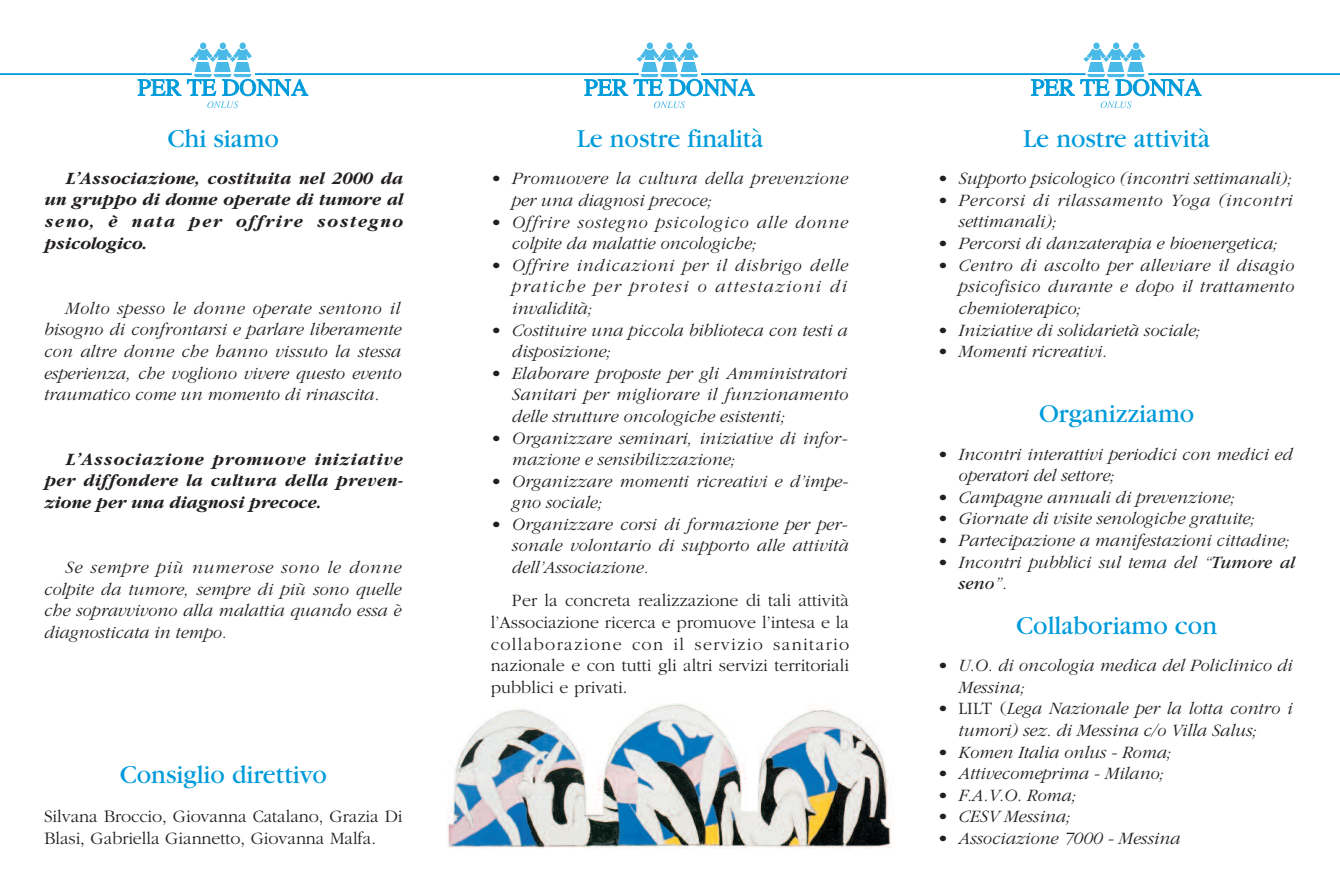
<style>
.page{position:relative;width:1340px;height:893px;background:#fff}
.page>*{position:absolute;margin:0;border:0;box-sizing:border-box;transform-origin:0 0}
.t1{font:27px "Garamond";color:#009bda}
.t2{font:italic 300 18px/21.5px "Garamond";color:#231f20}
.t3{font:300 18px/21.6px "Garamond";letter-spacing:-.005em;color:#231f20}
.t4{font:italic 700 18px/21.8px "Garamond";letter-spacing:.005em;color:#231f20;text-align:justify}
.t5{font:italic 300 18px/21.5px "Garamond";letter-spacing:.05em;color:#231f20}
.t6{font:italic 300 18px/21.5px "Garamond";letter-spacing:.035em;color:#231f20}
.s1{font-style:normal}
.s2{font-weight:400}
</style>
<div class="page">
<svg style="left:138px;top:79px;width:43px;height:17px"></svg>
<svg style="left:187px;top:43px;width:121px;height:65px"></svg>
<svg style="left:584px;top:43px;width:171px;height:65px"></svg>
<svg style="left:1031px;top:79px;width:43px;height:17px"></svg>
<svg style="left:1080px;top:43px;width:121px;height:65px"></svg>
<hr style="left:255px;top:73px;width:384px;height:2px;background:#009bda">
<hr style="left:701px;top:73px;width:384px;height:2px;background:#009bda">
<hr style="left:0;top:73px;width:192px;height:2px;background:#009bda">
<hr style="left:1148px;top:73px;width:191px;height:2px;background:#009bda">
<img style="left:446px;top:703px;width:446px;height:145px">
<h1 class="t1" style="left:167px;top:129px;width:113px">Chi siamo</h1>
<h1 class="t1" style="left:576px;top:129px;width:188px">Le nostre finalità</h1>
<h1 class="t1" style="left:1023px;top:129px;width:188px">Le nostre attività</h1>
<p class="t4" style="left:44px;top:167px;width:360px;text-indent:21px">L’Associazione, costituita nel 2000 da un gruppo di donne operate di tumore al seno, è nata per offrire sostegno psicologico.</p>
<p class="t2" style="left:44px;top:297px;width:359px;text-align:justify;text-indent:21px">Molto spesso le donne operate sentono il bisogno di confrontarsi e parlare liberamente con altre donne che hanno vissuto la stessa esperienza, che vogliono vivere questo evento traumatico come un momento di rinascita.</p>
<p class="t4" style="left:44px;top:447px;width:360px;text-indent:21px">L’Associazione promuove iniziative per diffondere la cultura della preven&shy;zione per una diagnosi precoce.</p>
<p class="t2" style="left:44px;top:556px;width:359px;text-align:justify;text-indent:21px">Se sempre più numerose sono le donne colpite da tumore, sempre di più sono quelle che sopravvivono alla malattia quando essa è diagnosticata in tempo.</p>
<h1 class="t1" style="left:120px;top:765px;width:209px">Consiglio direttivo</h1>
<p class="t3" style="left:44px;top:805px;width:360px">Silvana Broccio, Giovanna Catalano, Grazia Di<br>Blasi, Gabriella Giannetto, Giovanna Malfa.</p>
<p class="t2" style="left:512px;top:167px;width:338px;text-indent:-21px"><span class="s1">•</span> Promuovere la cultura della prevenzione per una diagnosi precoce;</p>
<p class="t5" style="left:512px;top:211px;width:338px;text-indent:-21px"><span class="s1">•</span> Offrire sostegno psicologico alle donne colpite da malattie oncologiche;</p>
<p class="t2" style="left:512px;top:254px;width:338px;text-align:justify;text-indent:-21px"><span class="s1">•</span> Offrire indicazioni per il disbrigo delle pratiche per protesi o attestazioni di invalidità;</p>
<p class="t2" style="left:512px;top:319px;width:337px;text-indent:-21px"><span class="s1">•</span> Costituire una piccola biblioteca con testi a disposizione;</p>
<p class="t2" style="left:512px;top:362px;width:338px;text-align:justify;text-indent:-21px"><span class="s1">•</span> Elaborare proposte per gli Amministratori Sanitari per migliorare il funzionamento delle strutture oncologiche esistenti;</p>
<p class="t2" style="left:512px;top:427px;width:336px;text-indent:-21px"><span class="s1">•</span> Organizzare seminari, iniziative di infor&shy;mazione e sensibilizzazione;</p>
<p class="t2" style="left:512px;top:470px;width:337px;text-indent:-21px"><span class="s1">•</span> Organizzare momenti ricreativi e d’impe&shy;gno sociale;</p>
<p class="t2" style="left:512px;top:513px;width:338px;text-indent:-21px"><span class="s1">•</span> Organizzare corsi di formazione per per&shy;sonale volontario di supporto alle attività dell’Associazione.</p>
<p class="t3" style="left:490px;top:589px;width:360px;text-align:justify;text-indent:21px">Per la concreta realizzazione di tali attività l’Associazione ricerca e promuove l’intesa e la collaborazione con il servizio sanitario nazionale e con tutti gli altri servizi territoriali pubblici e privati.</p>
<p class="t2" style="left:937px;top:167px;width:356px"><span class="s1">•</span> Supporto psicologico (incontri settimanali);</p>
<p class="t6" style="left:958px;top:189px;width:335px;text-indent:-21px"><span class="s1">•</span> Percorsi di rilassamento Yoga (incontri settimanali);</p>
<p class="t2" style="left:937px;top:232px;width:342px"><span class="s1">•</span> Percorsi di danzaterapia e bioenergetica;</p>
<p class="t2" style="left:958px;top:254px;width:337px;text-align:justify;text-indent:-21px"><span class="s1">•</span> Centro di ascolto per alleviare il disagio psicofisico durante e dopo il trattamento chemioterapico;</p>
<p class="t2" style="left:937px;top:319px;width:265px"><span class="s1">•</span> Iniziative di solidarietà sociale;</p>
<p class="t2" style="left:937px;top:340px;width:171px"><span class="s1">•</span> Momenti ricreativi.</p>
<h1 class="t1" style="left:1039px;top:405px;width:157px">Organizziamo</h1>
<p class="t2" style="left:958px;top:443px;width:335px;text-indent:-21px"><span class="s1">•</span> Incontri interattivi periodici con medici ed operatori del settore;</p>
<p class="t2" style="left:937px;top:486px;width:299px"><span class="s1">•</span> Campagne annuali di prevenzione;</p>
<p class="t2" style="left:937px;top:507px;width:319px"><span class="s1">•</span> Giornate di visite senologiche gratuite;</p>
<p class="t2" style="left:937px;top:529px;width:354px"><span class="s1">•</span> Partecipazione a manifestazioni cittadine;</p>
<p class="t2" style="left:958px;top:551px;width:338px;text-indent:-21px"><span class="s1">•</span> Incontri pubblici sul tema del “<span class="s2">Tumore al seno</span>”.</p>
<h1 class="t1" style="left:1016px;top:616px;width:202px">Collaboriamo con</h1>
<p class="t2" style="left:958px;top:654px;width:335px;text-indent:-21px"><span class="s1">•</span> U.O. di oncologia medica del Policlinico di<br>Messina;</p>
<p class="t2" style="left:958px;top:697px;width:335px;text-indent:-21px"><span class="s1">• LILT (</span>Lega Nazionale per la lotta contro i tumori) sez. di Messina c/o Villa Salus;</p>
<p class="t2" style="left:937px;top:741px;width:236px"><span class="s1">•</span> Komen Italia onlus - Roma;</p>
<p class="t2" style="left:937px;top:762px;width:229px"><span class="s1">•</span> Attivecomeprima - Milano;</p>
<p class="t2" style="left:937px;top:784px;width:141px"><span class="s1">•</span> F.A.V.O. Roma;</p>
<p class="t2" style="left:937px;top:805px;width:135px"><span class="s1">•</span> CESV Messina;</p>
<p class="t2" style="left:937px;top:827px;width:244px"><span class="s1">•</span> Associazione 7000 - Messina</p>
</div>
